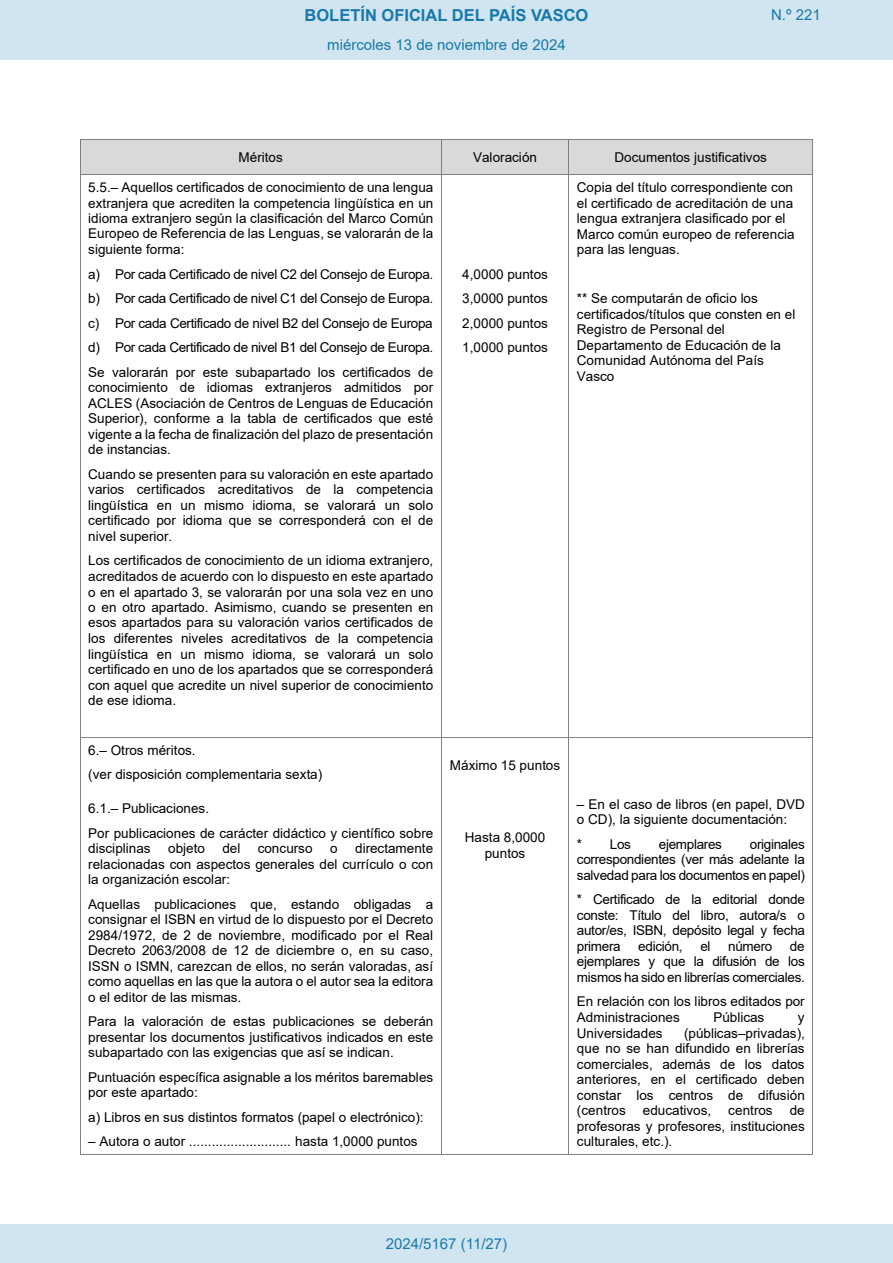
<style>
.page{position:relative;width:893px;height:1263px;background:#fff}
.page>*{position:absolute;margin:0;border:0;box-sizing:border-box;transform-origin:0 0}
.t1{font:700 16.5px "Arial";color:#1879ad}
.Paginacion_Centro{font:15px "Arial";color:#1879ad}
.t2{font:13.5px/15.5px "Arial";color:#000;text-align:justify}
.t3{font:13.5px "Arial";letter-spacing:-.025em;color:#000}
</style>
<div class="page">
<div style="left:80px;top:140px;width:361px;height:34px;background:#d9d9d9"></div>
<div style="left:442px;top:140px;width:126px;height:34px;background:#d9d9d9"></div>
<div style="left:569px;top:140px;width:243px;height:34px;background:#d9d9d9"></div>
<hr style="left:80px;top:139px;width:361px;height:1px;background:#808080">
<hr style="left:442px;top:139px;width:126px;height:1px;background:#808080">
<hr style="left:569px;top:139px;width:243px;height:1px;background:#808080">
<hr style="left:80px;top:140px;width:1px;height:34px;background:#808080">
<hr style="left:441px;top:140px;width:1px;height:34px;background:#808080">
<hr style="left:568px;top:140px;width:1px;height:34px;background:#808080">
<hr style="left:812px;top:140px;width:1px;height:34px;background:#808080">
<hr style="left:80px;top:174px;width:361px;height:1px;background:#808080">
<hr style="left:442px;top:174px;width:126px;height:1px;background:#808080">
<hr style="left:569px;top:174px;width:243px;height:1px;background:#808080">
<hr style="left:80px;top:175px;width:1px;height:86px;background:#808080">
<hr style="left:441px;top:175px;width:1px;height:86px;background:#808080">
<hr style="left:568px;top:175px;width:1px;height:86px;background:#808080">
<hr style="left:812px;top:175px;width:1px;height:86px;background:#808080">
<svg style="left:80px;top:261px;width:1px;height:99px"></svg>
<svg style="left:441px;top:261px;width:1px;height:99px"></svg>
<svg style="left:568px;top:261px;width:1px;height:99px"></svg>
<svg style="left:812px;top:261px;width:1px;height:99px"></svg>
<hr style="left:80px;top:360px;width:1px;height:377px;background:#808080">
<hr style="left:441px;top:360px;width:1px;height:377px;background:#808080">
<hr style="left:568px;top:360px;width:1px;height:377px;background:#808080">
<hr style="left:812px;top:360px;width:1px;height:377px;background:#808080">
<hr style="left:80px;top:737px;width:361px;height:1px;background:#808080">
<hr style="left:442px;top:737px;width:126px;height:1px;background:#808080">
<hr style="left:569px;top:737px;width:243px;height:1px;background:#808080">
<hr style="left:80px;top:738px;width:1px;height:53px;background:#808080">
<hr style="left:441px;top:738px;width:1px;height:53px;background:#808080">
<hr style="left:568px;top:738px;width:1px;height:53px;background:#808080">
<hr style="left:812px;top:738px;width:1px;height:53px;background:#808080">
<hr style="left:80px;top:791px;width:1px;height:363px;background:#808080">
<hr style="left:80px;top:1154px;width:361px;height:1px;background:#808080">
<hr style="left:441px;top:791px;width:1px;height:363px;background:#808080">
<hr style="left:442px;top:1154px;width:126px;height:1px;background:#808080">
<hr style="left:568px;top:791px;width:1px;height:363px;background:#808080">
<hr style="left:569px;top:1154px;width:243px;height:1px;background:#808080">
<hr style="left:812px;top:791px;width:1px;height:363px;background:#808080">
<div style="left:0;top:0;width:893px;height:60px;background:#d0e5f0"></div>
<div style="left:0;top:1225px;width:893px;height:38px;background:#d0e5f0"></div>
<p class="t1" style="left:305px;top:3px;width:285px">BOLETÍN OFICIAL DEL PAÍS VASCO</p>
<p class="Paginacion_Centro" style="left:771px;top:5px;width:51px">N.º 221</p>
<p class="Paginacion_Centro" style="left:327px;top:35px;width:240px">miércoles 13 de noviembre de 2024</p>
<p class="t2" style="left:238px;top:149px;width:46px">Méritos</p>
<p class="t2" style="left:473px;top:149px;width:65px">Valoración</p>
<p class="t2" style="left:614px;top:149px;width:154px">Documentos justificativos</p>
<p class="t2" style="left:88px;top:179px;width:347px">5.5.– Aquellos certificados de conocimiento de una lengua extranjera que acrediten la competencia lingüística en un idioma extranjero según la clasificación del Marco Común Europeo de Referencia de las Lenguas, se valorarán de la siguiente forma:</p>
<p class="t2" style="left:577px;top:179px;width:219px;text-align:left">Copia del título correspondiente con el certificado de acreditación de una lengua extranjera clasificado por el Marco común europeo de referencia para las lenguas.</p>
<p class="t2" style="left:577px;top:291px;width:220px;text-align:left">** Se computarán de oficio los certificados/títulos que consten en el<br>Registro de Personal del<br>Departamento de Educación de la<br>Comunidad Autónoma del País<br>Vasco</p>
<p class="t3" style="left:88px;top:265px;width:347px">a) Por cada Certificado de nivel C2 del Consejo de Europa.</p>
<p class="t2" style="left:462px;top:266px;width:87px">4,0000 puntos</p>
<p class="t3" style="left:88px;top:289px;width:347px">b) Por cada Certificado de nivel C1 del Consejo de Europa.</p>
<p class="t2" style="left:462px;top:291px;width:87px">3,0000 puntos</p>
<p class="t3" style="left:88px;top:314px;width:346px">c) Por cada Certificado de nivel B2 del Consejo de Europa</p>
<p class="t2" style="left:462px;top:315px;width:87px">2,0000 puntos</p>
<p class="t3" style="left:88px;top:338px;width:347px">d) Por cada Certificado de nivel B1 del Consejo de Europa.</p>
<p class="t2" style="left:462px;top:339px;width:87px">1,0000 puntos</p>
<p class="t2" style="left:88px;top:364px;width:347px">Se valorarán por este subapartado los certificados de conocimiento de idiomas extranjeros admitidos por ACLES (Asociación de Centros de Lenguas de Educación Superior), conforme a la tabla de certificados que esté vigente a la fecha de finalización del plazo de presentación de instancias.</p>
<p class="t2" style="left:88px;top:466px;width:347px">Cuando se presenten para su valoración en este apartado varios certificados acreditativos de la competencia lingüística en un mismo idioma, se valorará un solo certificado por idioma que se corresponderá con el de nivel superior.</p>
<p class="t2" style="left:88px;top:553px;width:347px">Los certificados de conocimiento de un idioma extranjero, acreditados de acuerdo con lo dispuesto en este apartado o en el apartado 3, se valorarán por una sola vez en uno o en otro apartado. Asimismo, cuando se presenten en esos apartados para su valoración varios certificados de los diferentes niveles acreditativos de la competencia lingüística en un mismo idioma, se valorará un solo certificado en uno de los apartados que se corresponderá con aquel que acredite un nivel superior de conocimiento de ese idioma.</p>
<p class="t2" style="left:88px;top:738px;width:236px;line-height:24.5px">6.– Otros méritos.<br>(ver disposición complementaria sexta)</p>
<p class="t2" style="left:450px;top:757px;width:112px">Máximo 15 puntos</p>
<p class="t2" style="left:88px;top:796px;width:346px;line-height:24.5px">6.1.– Publicaciones.<br>Por publicaciones de carácter didáctico y científico sobre</p>
<p class="t2" style="left:88px;top:840px;width:64px">disciplinas</p>
<p class="t2" style="left:168px;top:840px;width:38px">objeto</p>
<p class="t2" style="left:222px;top:840px;width:19px">del</p>
<p class="t2" style="left:258px;top:840px;width:56px">concurso</p>
<p class="t2" style="left:330px;top:840px;width:9px">o</p>
<p class="t2" style="left:88px;top:840px;width:346px;text-indent:267px">directamente relacionadas con aspectos generales del currículo o con la organización escolar:</p>
<p class="t2" style="left:88px;top:896px;width:347px">Aquellas publicaciones que, estando obligadas a consignar el ISBN en virtud de lo dispuesto por el Decreto 2984/1972, de 2 de noviembre, modificado por el Real Decreto 2063/2008 de 12 de diciembre o, en su caso, ISSN o ISMN, carezcan de ellos, no serán valoradas, así como aquellas en las que la autora o el autor sea la editora o el editor de las mismas.</p>
<p class="t2" style="left:88px;top:1013px;width:347px">Para la valoración de estas publicaciones se deberán presentar los documentos justificativos indicados en este subapartado con las exigencias que así se indican.</p>
<p class="t2" style="left:88px;top:1069px;width:346px">Puntuación específica asignable a los méritos baremables por este apartado:</p>
<p class="t2" style="left:88px;top:1109px;width:337px">a) Libros en sus distintos formatos (papel o electrónico):</p>
<p class="t2" style="left:88px;top:1134px;width:331px">– Autora o autor ........................... hasta 1,0000 puntos</p>
<p class="t2" style="left:465px;top:829px;width:82px;text-align:center">Hasta 8,0000 puntos</p>
<p class="t2" style="left:577px;top:796px;width:229px">– En el caso de libros (en papel, DVD o CD), la siguiente documentación:</p>
<p class="t2" style="left:577px;top:836px;width:56px">* Los</p>
<p class="t3" style="left:659px;top:835px;width:65px">ejemplares</p>
<p class="t2" style="left:577px;top:836px;width:229px;text-indent:173px">originales correspondientes (ver más adelante la salvedad para los documentos en papel)</p>
<p class="t2" style="left:577px;top:892px;width:230px">* Certificado de la editorial donde conste: Título del libro, autora/s o autor/es, ISBN, depósito legal y fecha primera</p>
<p class="t3" style="left:638px;top:937px;width:46px">edición,</p>
<p class="t2" style="left:700px;top:938px;width:12px">el</p>
<p class="t2" style="left:728px;top:938px;width:46px">número</p>
<p class="t2" style="left:577px;top:938px;width:229px;text-indent:213px">de ejemplares y que la difusión de los mismos ha sido en librerías comerciales.</p>
<p class="t2" style="left:577px;top:994px;width:229px">En relación con los libros editados por<br>Administraciones</p>
<p class="t2" style="left:713px;top:1009px;width:52px">Públicas</p>
<p class="t2" style="left:798px;top:1009px;width:8px">y</p>
<p class="t2" style="left:577px;top:1025px;width:230px;text-indent:107px">(públicas–privadas), que no se han difundido en librerías comerciales, además de los datos anteriores, en el certificado deben constar los centros de difusión (centros</p>
<p class="t2" style="left:577px;top:1025px;width:87px">Universidades</p>
<p class="t2" style="left:577px;top:1102px;width:229px;text-indent:213px">de profesoras y profesores, instituciones culturales, etc.).</p>
<p class="t2" style="left:643px;top:1102px;width:70px">educativos,</p>
<p class="t2" style="left:728px;top:1102px;width:46px">centros</p>
<p class="Paginacion_Centro" style="left:386px;top:1234px;width:123px">2024/5167 (11/27)</p>
</div>
